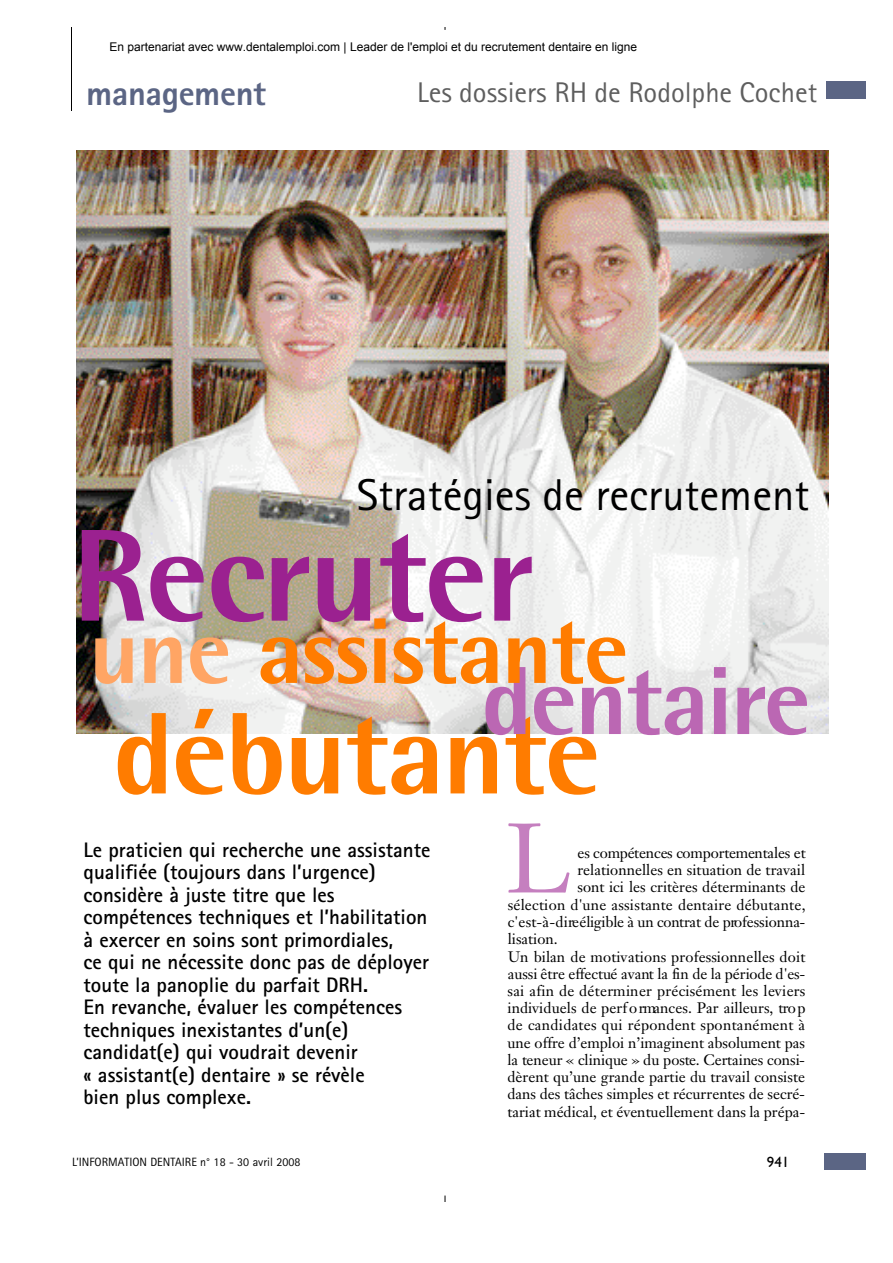
<style>
.page{position:relative;width:893px;height:1263px;background:#fff}
.page>*{position:absolute;margin:0;border:0;box-sizing:border-box;transform-origin:0 0}
.t1{font:800 131.4px "Rotis Semi Sans";color:#9b2190}
.t2{font:800 116.4px "Rotis Semi Sans";color:#ff7c00}
.t3{font:800 97.05px "Rotis Semi Sans";color:#bb67b3}
.t4{font:96.9px "Janson Text";color:#c57fbf}
.t5{font:800 93.45px "Rotis Semi Sans";letter-spacing:-.015em;color:#ff7c00}
.t6{font:44.55px "Rotis Sans Serif";color:#000}
.t7{font:800 34.5px "Rotis Sans Serif";color:#5b6584}
.t8{font:28.5px "Rotis Sans Serif";color:#5e5e5e}
.t9{font:700 21px/22.5px "Rotis Sans Serif";color:#000}
.t10{font:15px "Janson Text";color:#000}
.t11{font:15px "Gill Sans";color:#000}
.t12{font:12px "Arial";color:#000}
.t13{font:12px "Rotis Sans Serif";color:#000}
.s1{color:#ffa564}
</style>
<div class="page">
<img style="left:76px;top:151px;width:752px;height:582px">
<div style="left:826px;top:81px;width:39px;height:18px;background:#5b6584"></div>
<div style="left:824px;top:1153px;width:41px;height:17px;background:#5b6584"></div>
<hr style="left:71px;top:27px;width:1px;height:83px;background:#000">
<svg style="left:444px;top:1195px;width:2px;height:6px"></svg>
<p class="t12" style="left:109px;top:39px;width:529px">En partenariat avec www.dentalemploi.com | Leader de l'emploi et du recrutement dentaire en ligne</p>
<h3 class="t7" style="left:86px;top:82px;width:181px">m a n a g e m e n t</h3>
<h3 class="t8" style="left:417px;top:83px;width:401px">Les dossiers RH de Rodolphe Cochet</h3>
<h3 class="t6" style="left:357px;top:480px;width:454px">Stratégies de recrutement</h3>
<h1 class="t1" style="left:72px;top:530px;width:463px">R e cru te r</h1>
<h3 class="t5" style="left:89px;top:618px;width:541px"><span class="s1">une</span> a ssista n te</h3>
<h3 class="t3" style="left:481px;top:667px;width:330px">d e n ta ire</h3>
<h2 class="t2" style="left:113px;top:713px;width:489px">d é b u ta n te</h2>
<p class="t9" style="left:84px;top:841px;width:348px">Le praticien qui recherche une assistante qualifiée (toujours dans l’urgence) considère à juste titre que les compétences techniques et l’habilitation à exercer en soins sont primordiales,<br>ce qui ne nécessite donc pas de déployer toute la panoplie du parfait DRH.<br>En revanche, évaluer les compétences techniques inexistantes d’un(e) candidat(e) qui voudrait devenir<br>« assistant(e) dentaire » se révèle<br>bien plus complexe.</p>
<h3 class="t4" style="left:506px;top:819px;width:68px">L</h3>
<p class="t10" style="left:577px;top:846px;width:230px">es compétences comportementales et</p>
<p class="t10" style="left:577px;top:864px;width:229px">relationnelles en situation de travail</p>
<p class="t10" style="left:577px;top:881px;width:230px">sont ici les critères déterminants de</p>
<p class="t10" style="left:508px;top:898px;width:299px">sélection d'une assistante dentaire débutante,</p>
<p class="t10" style="left:507px;top:916px;width:299px">c 'e s t- à - d ireéligible à un contrat de pro fe ssio n n a-</p>
<p class="t10" style="left:507px;top:933px;width:51px">lisation.</p>
<p class="t10" style="left:507px;top:950px;width:299px">Un bilan de motivations professionnelles doit</p>
<p class="t10" style="left:507px;top:967px;width:299px">aussi être effectué avant la fin de la période d'es-</p>
<p class="t10" style="left:507px;top:984px;width:299px">sai afin de déterminer précisément les leviers</p>
<p class="t10" style="left:507px;top:1002px;width:299px">individuels de perf o rmances. Par ailleurs, tro p</p>
<p class="t10" style="left:507px;top:1019px;width:299px">de candidates qui répondent spontanément à</p>
<p class="t10" style="left:507px;top:1036px;width:299px">une offre d’emploi n’imaginent absolument pas</p>
<p class="t10" style="left:507px;top:1053px;width:299px">la teneur « c lin iq u e » du poste. Certaines consi-</p>
<p class="t10" style="left:507px;top:1071px;width:299px">dèrent qu’une grande partie du travail consiste</p>
<p class="t10" style="left:507px;top:1088px;width:299px">dans des tâches simples et récurrentes de secré-</p>
<p class="t10" style="left:507px;top:1105px;width:299px">tariat médical, et éventuellement dans la prépa-</p>
<p class="t13" style="left:72px;top:1157px;width:230px">L’INFORMATION DENTAIRE n° 18 - 30 avril 2008</p>
<p class="t11" style="left:766px;top:1157px;width:24px">941</p>
</div>
